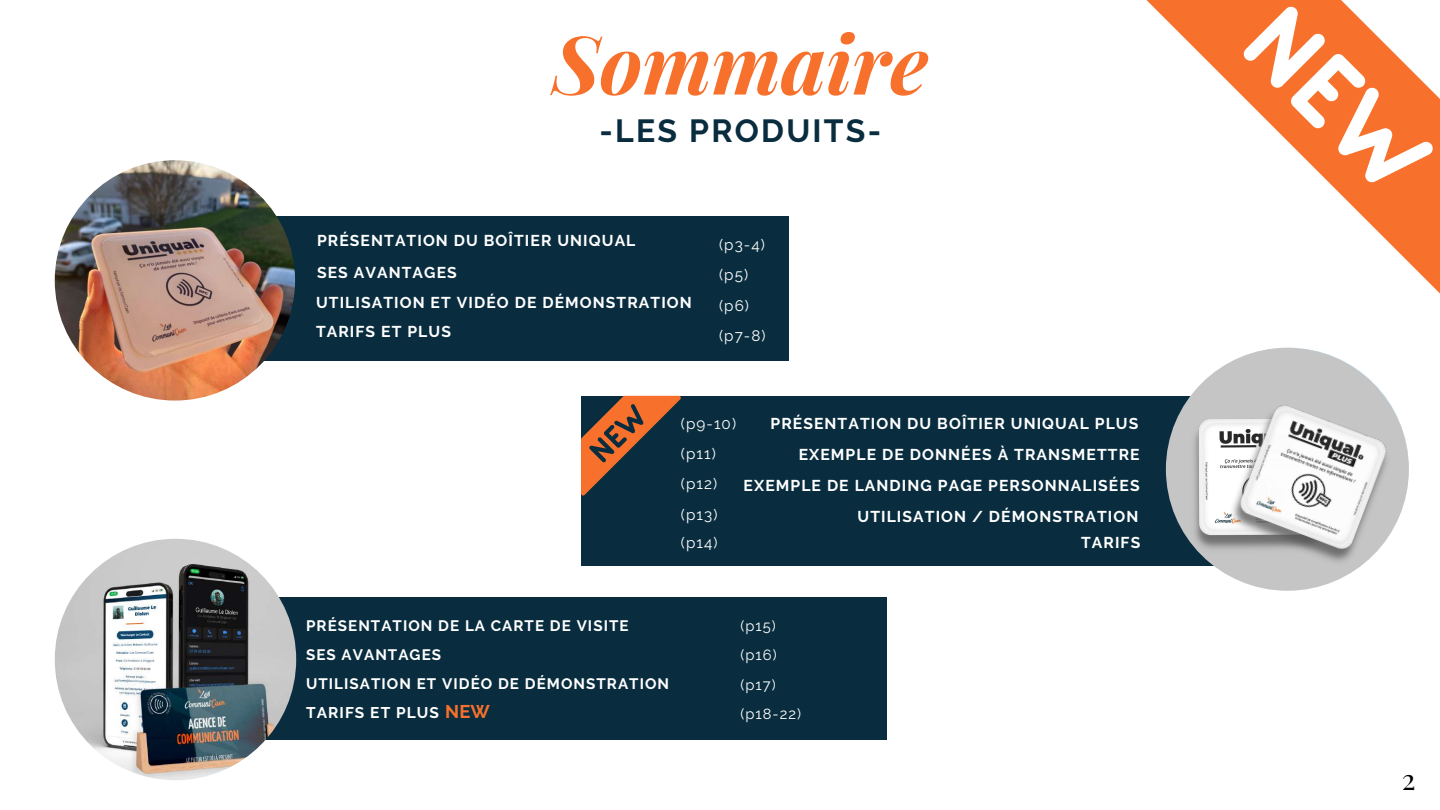
<style>
.page{position:relative;width:1440px;height:810px;background:#fff}
.page>*{position:absolute;margin:0;border:0;box-sizing:border-box;transform-origin:0 0}
.t1{font:italic 700 80.9px "Playfair Display";color:#f7712c}
.t2{font:700 31.9px "Raleway";letter-spacing:.07em;color:#092d3f}
.t3{font:28.8px "Playfair Display";color:#000}
.t4{font:700 18.4px "Raleway";color:#f7712c}
.t5{font:700 15.7px/30.7px "Raleway";letter-spacing:.07em;color:#fff}
.t6{font:700 15.5px "Raleway";letter-spacing:.07em;color:#fff}
.t7{font:15.2px/30.3px "Raleway";letter-spacing:.07em;color:#fff}
.t8{font:700 15.1px/29.4px "Raleway";letter-spacing:.07em;color:#fff}
.t9{font:14.7px/29.3px "Raleway";letter-spacing:.07em;color:#fff}
</style>
<div class="page">
<div style="left:177px;top:216px;width:612px;height:145px;background:#092d3f"></div>
<img style="left:55px;top:160px;width:240px;height:241px;border-radius:50%">
<div style="left:244px;top:597px;width:643px;height:143px;background:#092d3f"></div>
<img style="left:55px;top:539px;width:241px;height:241px;border-radius:50%">
<div style="left:581px;top:396px;width:648px;height:169px;background:#092d3f"></div>
<svg style="left:581px;top:396px;width:100px;height:100px"></svg>
<svg style="left:1146px;top:0;width:294px;height:294px"></svg>
<div style="left:1166px;top:348px;width:243px;height:243px;background:#c5c5c5;border-radius:50%"></div>
<img style="left:1169px;top:371px;width:240px;height:220px">
<h1 class="t1" style="left:552px;top:7px;width:377px">Sommaire</h1>
<h2 class="t2" style="left:600px;top:112px;width:283px">-LES PRODUITS-</h2>
<p class="t5" style="left:317px;top:224px;width:320px;line-height:32.6px">PRÉSENTATION DU BOÎTIER UNIQUAL<br>SES AVANTAGES</p>
<p class="t5" style="left:316px;top:287px;width:377px;line-height:29.7px">UTILISATION ET VIDÉO DE DÉMONSTRATION<br>TARIFS ET PLUS</p>
<p class="t7" style="left:719px;top:230px;width:48px">(p3-4) (p5) (p6) (p7-8)</p>
<p class="t5" style="left:744px;top:408px;width:397px;text-align:right">PRÉSENTATION DU BOÎTIER UNIQUAL PLUS EXEMPLE DE DONNÉES À TRANSMETTRE EXEMPLE DE LANDING PAGE PERSONNALISÉES UTILISATION / DÉMONSTRATION</p>
<p class="t7" style="left:681px;top:408px;width:57px">(p9-10) (p11) (p12) (p13)</p>
<p class="t7" style="left:681px;top:527px;width:38px">(p14)</p>
<p class="t5" style="left:1081px;top:527px;width:61px">TARIFS</p>
<p class="t8" style="left:306px;top:611px;width:365px">PRÉSENTATION DE LA CARTE DE VISITE<br>SES AVANTAGES<br>UTILISATION ET VIDÉO DE DÉMONSTRATION</p>
<p class="t6" style="left:306px;top:704px;width:135px">TARIFS ET PLUS</p>
<p class="t4" style="left:445px;top:701px;width:46px">NEW</p>
<p class="t9" style="left:740px;top:611px;width:62px">(p15) (p16) (p17) (p18-22)</p>
<h3 class="t3" style="left:1402px;top:759px;width:15px">2</h3>
</div>
